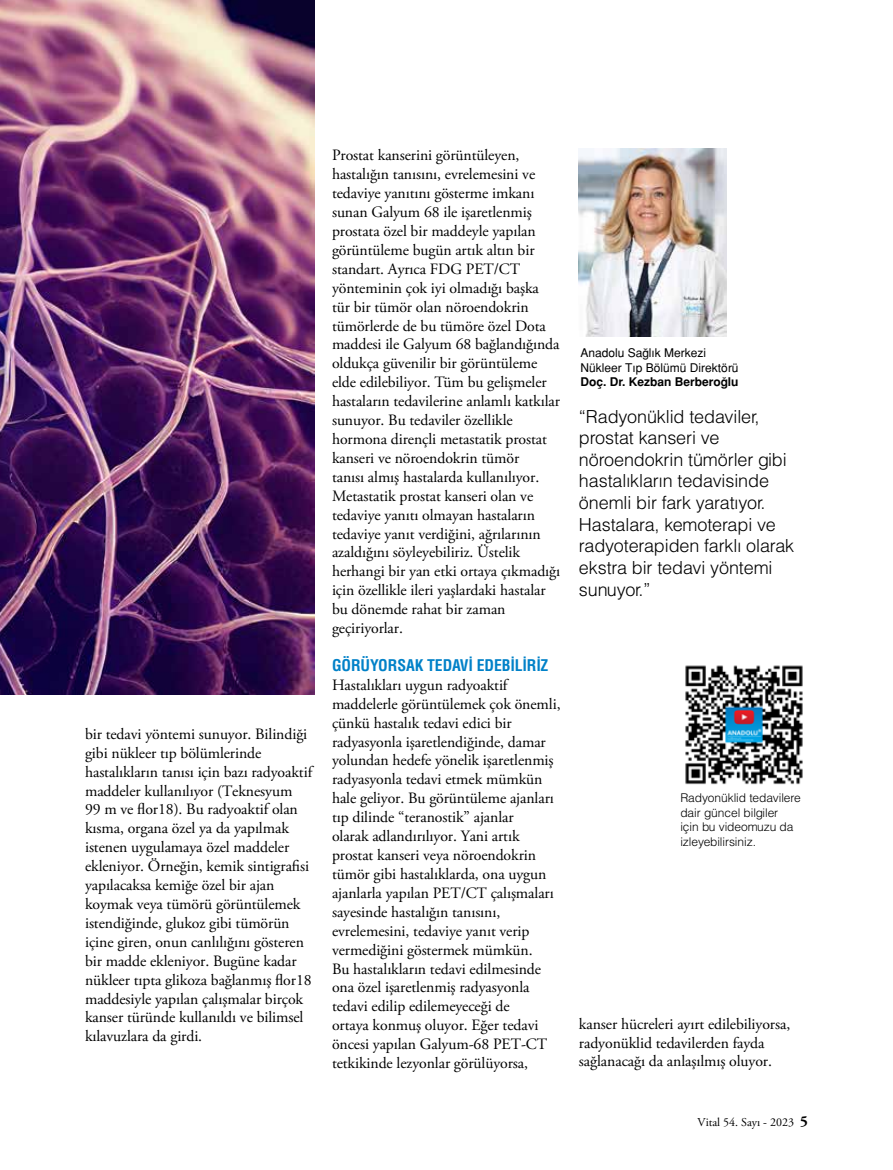
<style>
.page{position:relative;width:893px;height:1170px;background:#fff}
.page>*{position:absolute;margin:0;border:0;box-sizing:border-box;transform-origin:0 0}
.t1{font:18px/21.6px "Helvetica Light Normal Tr";letter-spacing:-.005em;color:#000}
.t2{font:15.75px/18.9px "Adobe Garamond Pro";letter-spacing:-.005em;color:#000}
.t3{font:15.75px "Helvetica Cond Bold Tr";letter-spacing:-.005em;color:#0081c8}
.t4{font:12px/14.4px "Helvetica Light Normal Tr";letter-spacing:-.005em;color:#000}
.t5{font:12px/14.4px "Helvetica Normal Tr";color:#000}
.t6{font:700 12px "Helvetica Tr";color:#000}
.t7{font:12px "Adobe Garamond Pro";color:#000}
.s1{font-weight:700;font-size:15px}
</style>
<div class="page">
<img style="left:0;top:0;width:314px;height:694px">
<img style="left:579px;top:149px;width:147px;height:187px">
<div style="left:0;top:63px;width:7px;height:441px;background:#000;opacity:.75"></div>
<img style="left:685px;top:665px;width:118px;height:120px">
<p class="t2" style="left:85px;top:724px;width:229px">bir tedavi yöntemi sunuyor. Bilindiği gibi nükleer tıp bölümlerinde hastalıkların tanısı için bazı radyoaktif maddeler kullanılıyor (Teknesyum<br>99 m ve flor18). Bu radyoaktif olan kısma, organa özel ya da yapılmak istenen uygulamaya özel maddeler ekleniyor. Örneğin, kemik sintigrafisi yapılacaksa kemiğe özel bir ajan koymak veya tümörü görüntülemek istendiğinde, glukoz gibi tümörün içine giren, onun canlılığını gösteren bir madde ekleniyor. Bugüne kadar nükleer tıpta glikoza bağlanmış flor18 maddesiyle yapılan çalışmalar birçok kanser türünde kullanıldı ve bilimsel kılavuzlara da girdi.</p>
<p class="t2" style="left:332px;top:146px;width:230px">Prostat kanserini görüntüleyen, hastalığın tanısını, evrelemesini ve tedaviye yanıtını gösterme imkanı sunan Galyum 68 ile işaretlenmiş prostata özel bir maddeyle yapılan görüntüleme bugün artık altın bir standart. Ayrıca FDG PET/CT yönteminin çok iyi olmadığı başka tür bir tümör olan nöroendokrin tümörlerde de bu tümöre özel Dota maddesi ile Galyum 68 bağlandığında oldukça güvenilir bir görüntüleme elde edilebiliyor. Tüm bu gelişmeler hastaların tedavilerine anlamlı katkılar sunuyor. Bu tedaviler özellikle hormona dirençli metastatik prostat kanseri ve nöroendokrin tümör<br>tanısı almış hastalarda kullanılıyor.<br>Metastatik prostat kanseri olan ve tedaviye yanıtı olmayan hastaların tedaviye yanıt verdiğini, ağrılarının azaldığını söyleyebiliriz. Üstelik herhangi bir yan etki ortaya çıkmadığı için özellikle ileri yaşlardaki hastalar bu dönemde rahat bir zaman geçiriyorlar.</p>
<p class="t3" style="left:332px;top:655px;width:218px">GÖRÜYORSAK TEDAVİ EDEBİLİRİZ</p>
<p class="t2" style="left:332px;top:676px;width:230px">Hastalıkları uygun radyoaktif maddelerle görüntülemek çok önemli, çünkü hastalık tedavi edici bir radyasyonla işaretlendiğinde, damar yolundan hedefe yönelik işaretlenmiş radyasyonla tedavi etmek mümkün hale geliyor. Bu görüntüleme ajanları tıp dilinde “teranostik” ajanlar<br>olarak adlandırılıyor. Yani artık prostat kanseri veya nöroendokrin tümör gibi hastalıklarda, ona uygun ajanlarla yapılan PET/CT çalışmaları sayesinde hastalığın tanısını, evrelemesini, tedaviye yanıt verip vermediğini göstermek mümkün.<br>Bu hastalıkların tedavi edilmesinde ona özel işaretlenmiş radyasyonla tedavi edilip edilemeyeceği de<br>ortaya konmuş oluyor. Eğer tedavi öncesi yapılan Galyum-68 PET-CT tetkikinde lezyonlar görülüyorsa,</p>
<p class="t5" style="left:581px;top:346px;width:160px">Anadolu Sağlık Merkezi<br>Nükleer Tıp Bölümü Direktörü</p>
<p class="t6" style="left:581px;top:374px;width:159px">Doç. Dr. Kezban Berberoğlu</p>
<p class="t1" style="left:579px;top:405px;width:217px">“Radyonüklid tedaviler, prostat kanseri ve nöroendokrin tümörler gibi hastalıkların tedavisinde önemli bir fark yaratıyor.<br>Hastalara, kemoterapi ve radyoterapiden farklı olarak ekstra bir tedavi yöntemi sunuyor.”</p>
<p class="t4" style="left:680px;top:790px;width:122px">Radyonüklid tedavilere dair güncel bilgiler<br>için bu videomuzu da izleyebilirsiniz.</p>
<p class="t2" style="left:579px;top:1014px;width:213px">kanser hücreleri ayırt edilebiliyorsa, radyonüklid tedavilerden fayda sağlanacağı da anlaşılmış oluyor.</p>
<p class="t7" style="left:697px;top:1114px;width:112px">Vital 54. Sayı - 2023 <span class="s1">5</span></p>
</div>
